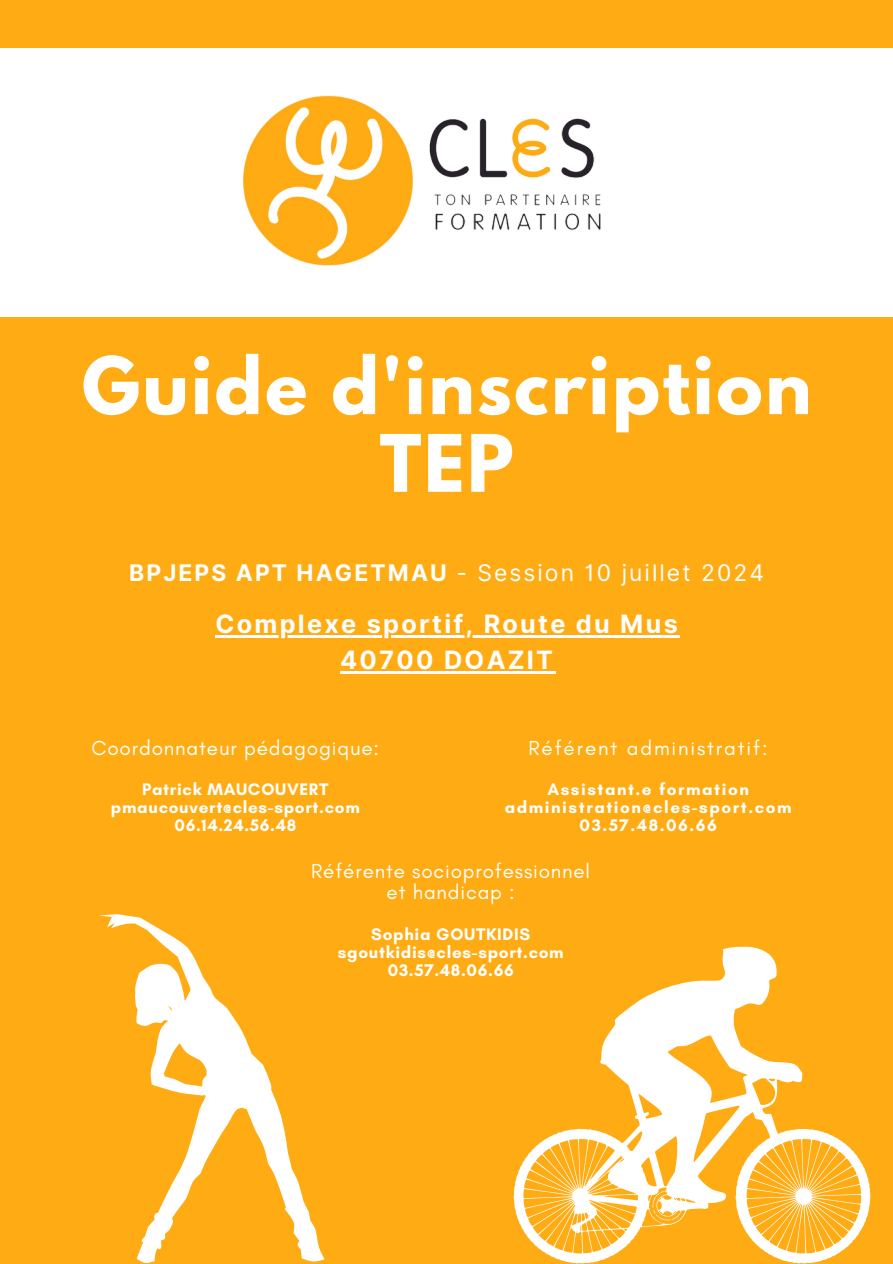
<style>
.page{position:relative;width:893px;height:1264px;background:#fff}
.page>*{position:absolute;margin:0;border:0;box-sizing:border-box;transform-origin:0 0}
.t1{font:700 70.05px/77.7px "League Spartan";letter-spacing:.035em;color:#fff;text-align:center}
.t2{font:700 25.2px/36px "Inter";letter-spacing:.09em;color:#fff;text-align:center}
.t3{font:22.8px "Inter";letter-spacing:.09em;color:#fff}
.t4{font:20.7px/21.3px "Glacial Indifference";letter-spacing:.04em;color:#fff;text-align:center}
.t5{font:20.7px "Glacial Indifference";letter-spacing:.09em;color:#fff}
.t6{font:700 17.1px/18px "Glacial Indifference";letter-spacing:.04em;color:#fff;text-align:center}
.t7{font:700 17.1px/18px "Glacial Indifference";letter-spacing:.09em;color:#fff;text-align:center}
.s1{font-weight:700}
</style>
<div class="page">
<div style="left:0;top:0;width:892px;height:1263px;background:#ffab14"></div>
<div style="left:0;top:49px;width:892px;height:268px;background:#fff"></div>
<img style="left:243px;top:95px;width:358px;height:171px">
<svg style="left:99px;top:914px;width:225px;height:348px"></svg>
<svg style="left:513px;top:946px;width:357px;height:316px"></svg>
<hr style="left:215px;top:635px;width:465px;height:2px;background:#fff">
<hr style="left:340px;top:671px;width:215px;height:2px;background:#fff">
<h1 class="t1" style="left:82px;top:346px;width:731px">Guide d'inscription<br>TEP</h1>
<h3 class="t3" style="left:129px;top:556px;width:636px"><span class="s1">BPJEPS APT HAGETMAU</span> - Session 10 juillet 2024</h3>
<h2 class="t2" style="left:215px;top:606px;width:464px">Complexe sportif, Route du Mus<br>40700 DOAZIT</h2>
<p class="t4" style="left:91px;top:737px;width:289px">Coordonnateur pédagogique:</p>
<p class="t6" style="left:111px;top:780px;width:250px">Patrick MAUCOUVERT pmaucouvert@cles-sport.com<br>06.14.24.56.48</p>
<p class="t4" style="left:311px;top:860px;width:280px">Référente socioprofessionnel et handicap :</p>
<p class="t6" style="left:338px;top:924px;width:227px">Sophia GOUTKIDIS sgoutkidis@cles-sport.com<br>03.57.48.06.66</p>
<p class="t5" style="left:528px;top:736px;width:240px">Référent administratif:</p>
<p class="t7" style="left:505px;top:780px;width:288px">Assistant.e formation administration@cles-sport.com<br>03.57.48.06.66</p>
</div>
